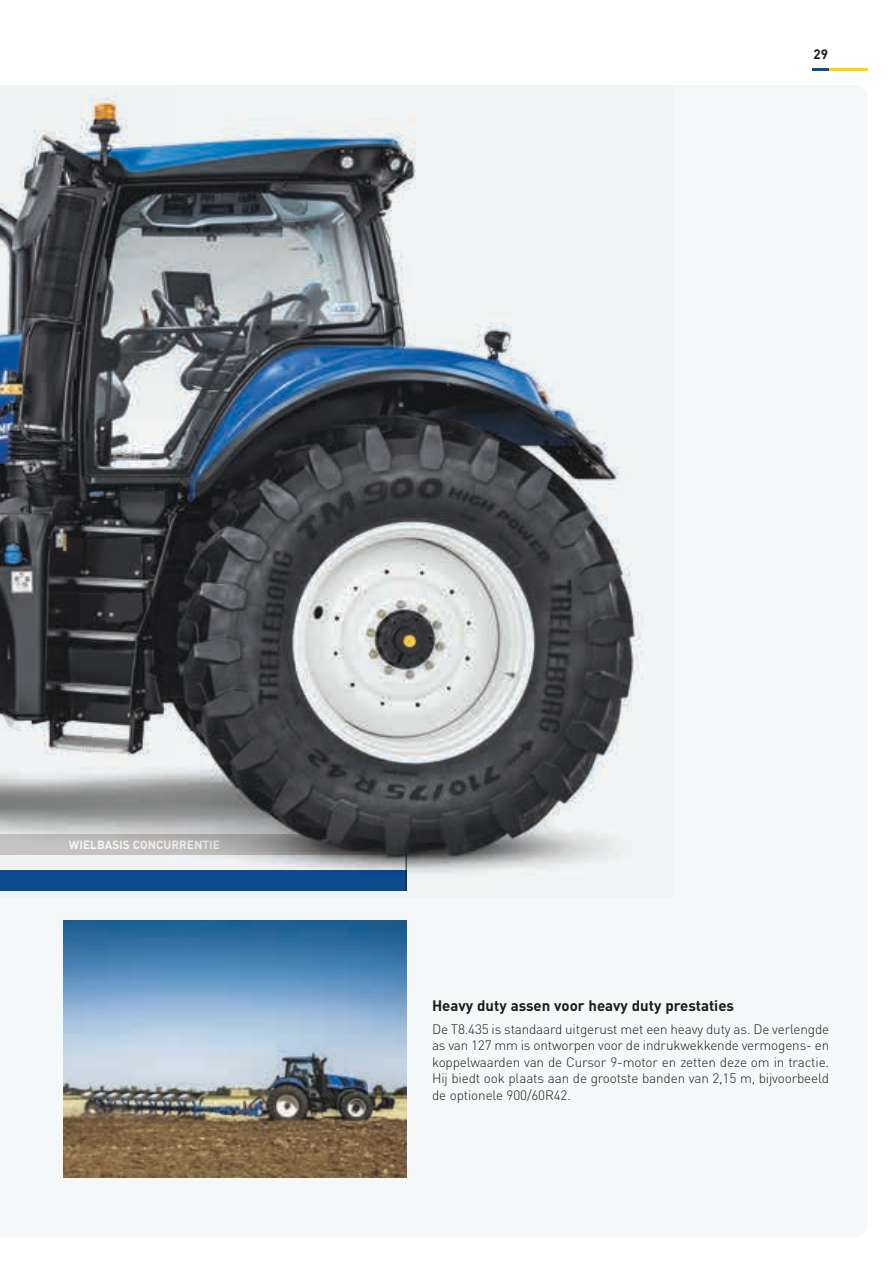
<style>
.page{position:relative;width:893px;height:1263px;background:#fff}
.page>*{position:absolute;margin:0;border:0;box-sizing:border-box;transform-origin:0 0}
.t1{font:700 15px "DIN";color:#1c1c1b}
.t2{font:300 13.5px/16.5px "DIN";letter-spacing:-.01em;color:#1c1c1b;text-align:justify}
.t3{font:700 13.5px "DIN";color:#1c1c1b}
.t4{font:700 11.85px "DIN";color:#fff}
</style>
<div class="page">
<svg style="left:812px;top:68px;width:55px;height:2px"></svg>
<img style="left:64px;top:921px;width:342px;height:257px">
<img style="left:0;top:85px;width:673px;height:813px">
<img style="left:0;top:105px;width:621px;height:751px">
<p class="t3" style="left:813px;top:45px;width:16px">29</p>
<p class="t4" style="left:69px;top:837px;width:153px">WIELBASIS CONCURRENTIE</p>
<p class="t1" style="left:432px;top:996px;width:304px">Heavy duty assen voor heavy duty prestaties</p>
<p class="t2" style="left:432px;top:1021px;width:399px">De T8.435 is standaard uitgerust met een heavy duty as. De verlengde as van 127 mm is ontworpen voor de indrukwekkende vermogens- en koppelwaarden van de Cursor 9-motor en zetten deze om in tractie.<br>Hij biedt ook plaats aan de grootste banden van 2,15 m, bijvoorbeeld de optionele 900/60R42.</p>
</div>
